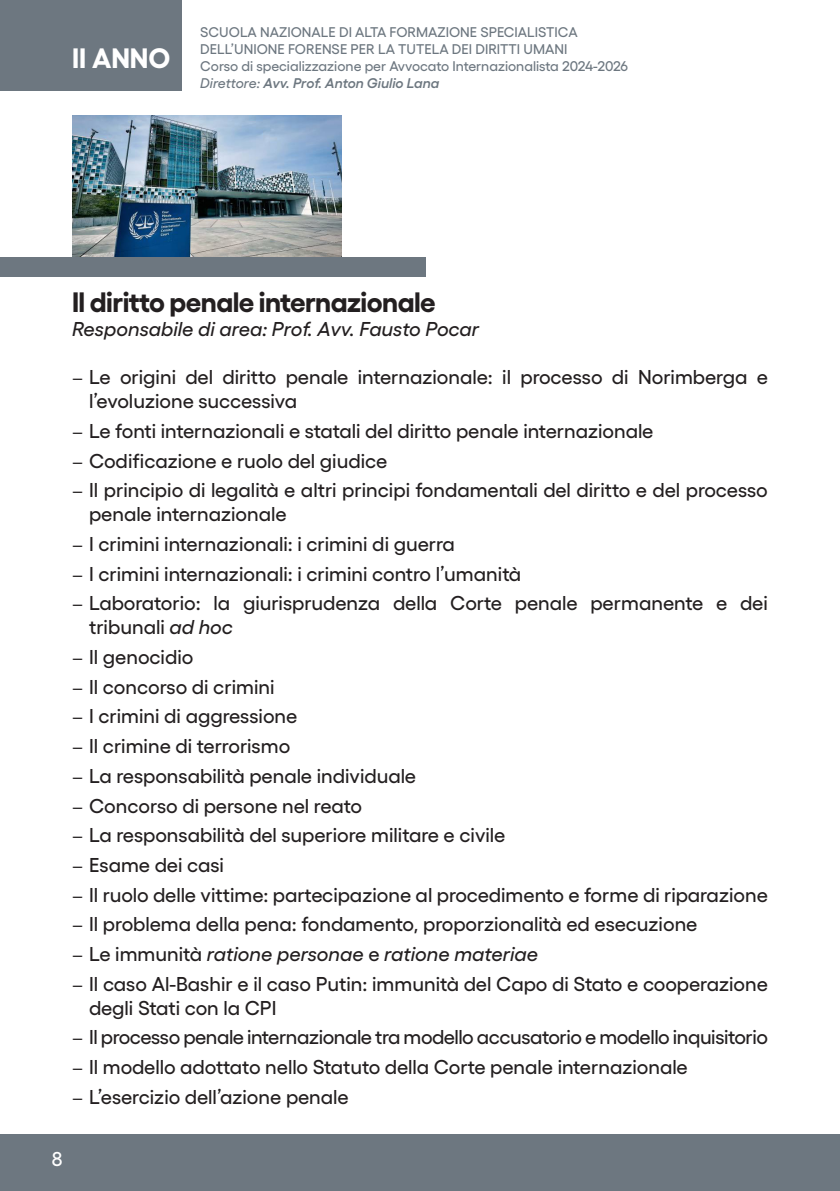
<style>
.page{position:relative;width:840px;height:1191px;background:#fff}
.page>*{position:absolute;margin:0;border:0;box-sizing:border-box;transform-origin:0 0}
.titolo_paragrafo{font:700 28px "Gellix";letter-spacing:-.02em;color:#231f20}
.t1{font:700 28px "Gellix";color:#fff}
.t2{font:500 20px/24px "Gellix";color:#231f20}
.responsabile_ok{font:italic 500 20px "Gellix";color:#231f20}
.t3{font:500 20px "Gellix";letter-spacing:-.02em;color:#231f20}
.t4{font:500 20px "Gellix";color:#fff}
.t5{font:500 14px "Gellix";color:#6d7780}
.t6{font:italic 600 14px "Gellix";color:#6d7780}
.s1{font-weight:500}
.s2{font-style:italic}
.s3{font-style:normal}
</style>
<div class="page">
<div style="left:0;top:1134px;width:839px;height:57px;background:#6d7780"></div>
<img style="left:72px;top:115px;width:269px;height:142px">
<div style="left:0;top:0;width:181px;height:91px;background:#6d7780"></div>
<div style="left:0;top:257px;width:425px;height:19px;background:#6d7780"></div>
<p class="t1" style="left:72px;top:35px;width:100px">II ANNO</p>
<p class="t5" style="left:200px;top:21px;width:378px">SCUOLA NAZIONALE DI ALTA FORMAZIONE SPECIALISTICA</p>
<p class="t5" style="left:200px;top:38px;width:368px">DELL’UNIONE FORENSE PER LA TUTELA DEI DIRITTI UMANI</p>
<p class="t5" style="left:200px;top:55px;width:429px">Corso di specializzazione per Avvocato Internazionalista 2024-2026</p>
<p class="t6" style="left:200px;top:72px;width:240px"><span class="s1">Direttore:</span> Avv. Prof. Anton Giulio Lana</p>
<p class="titolo_paragrafo" style="left:72px;top:280px;width:365px">Il diritto penale internazionale</p>
<p class="responsabile_ok" style="left:72px;top:314px;width:408px">Responsabile di area: Prof. Avv. Fausto Pocar</p>
<p class="t2" style="left:89px;top:363px;width:680px">Le origini del diritto penale internazionale: il processo di Norimberga e l’evoluzione successiva</p>
<p class="t2" style="left:89px;top:417px;width:565px">Le fonti internazionali e statali del diritto penale internazionale</p>
<p class="t2" style="left:89px;top:446px;width:299px">Codificazione e ruolo del giudice</p>
<p class="t2" style="left:89px;top:476px;width:680px">Il principio di legalità e altri principi fondamentali del diritto e del processo penale internazionale</p>
<p class="t2" style="left:89px;top:530px;width:367px">I crimini internazionali: i crimini di guerra</p>
<p class="t2" style="left:89px;top:559px;width:433px">I crimini internazionali: i crimini contro l’umanità</p>
<p class="t2" style="left:89px;top:589px;width:680px">Laboratorio: la giurisprudenza della Corte penale permanente e dei tribunali <span class="s2">ad hoc</span></p>
<p class="t2" style="left:89px;top:643px;width:106px">Il genocidio</p>
<p class="t2" style="left:89px;top:672px;width:187px">Il concorso di crimini</p>
<p class="t2" style="left:89px;top:702px;width:210px">I crimini di aggressione</p>
<p class="t2" style="left:89px;top:732px;width:203px">Il crimine di terrorismo</p>
<p class="t2" style="left:89px;top:761px;width:328px">La responsabilità penale individuale</p>
<p class="t2" style="left:89px;top:791px;width:274px">Concorso di persone nel reato</p>
<p class="t2" style="left:89px;top:821px;width:417px">La responsabilità del superiore militare e civile</p>
<p class="t2" style="left:89px;top:850px;width:136px">Esame dei casi</p>
<p class="t2" style="left:89px;top:880px;width:680px">Il ruolo delle vittime: partecipazione al procedimento e forme di riparazione</p>
<p class="t2" style="left:89px;top:910px;width:609px">Il problema della pena: fondamento, proporzionalità ed esecuzione</p>
<p class="responsabile_ok" style="left:89px;top:938px;width:450px"><span class="s3">Le immunità</span> ratione personae <span class="s3">e</span> ratione materiae</p>
<p class="t2" style="left:89px;top:969px;width:680px">Il caso Al-Bashir e il caso Putin: immunità del Capo di Stato e cooperazione degli Stati con la CPI</p>
<p class="t3" style="left:89px;top:1021px;width:680px">Il processo penale internazionale tra modello accusatorio e modello inquisitorio</p>
<p class="t2" style="left:89px;top:1052px;width:600px">Il modello adottato nello Statuto della Corte penale internazionale</p>
<p class="t2" style="left:89px;top:1082px;width:261px">L’esercizio dell’azione penale</p>
<p class="t4" style="left:52px;top:1143px;width:12px">8</p>
</div>
